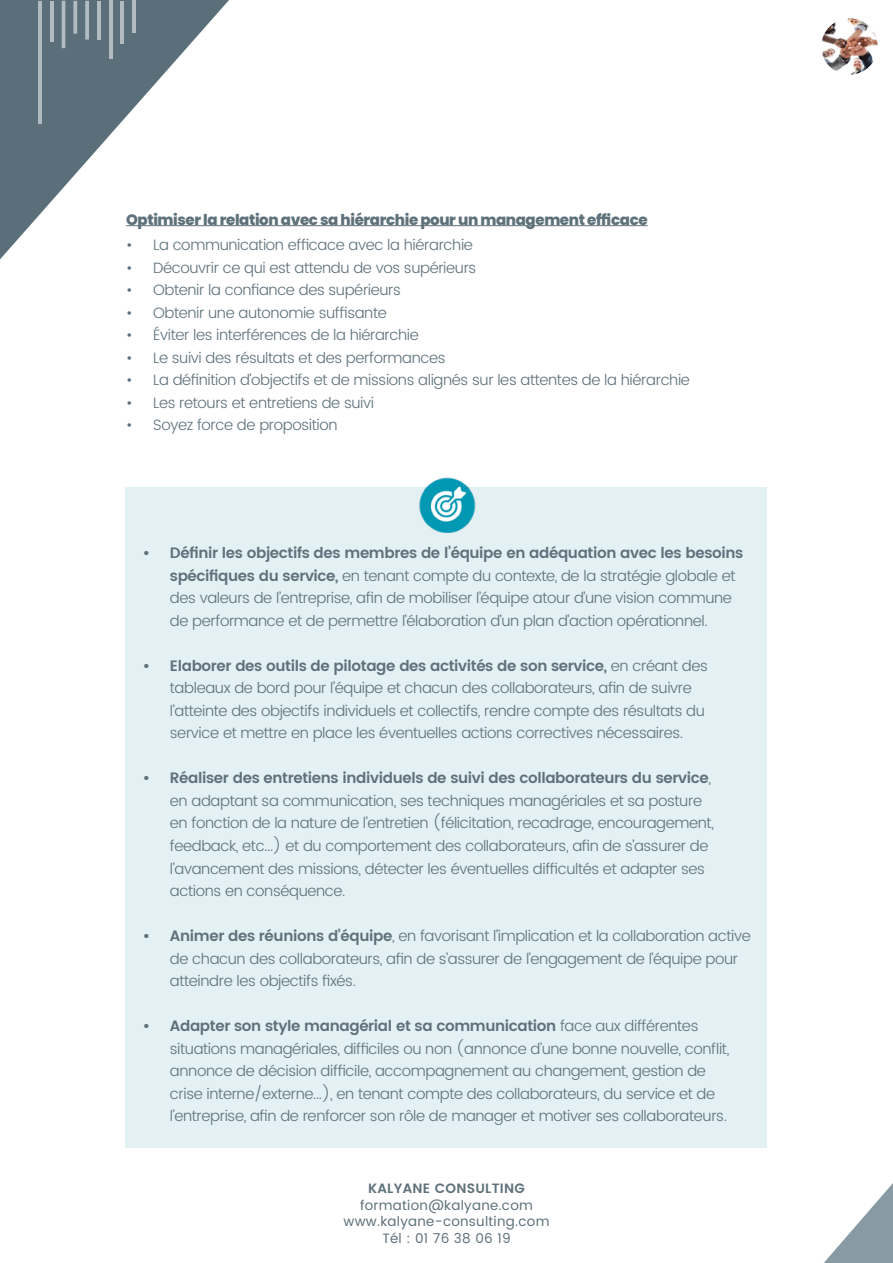
<style>
.page{position:relative;width:893px;height:1263px;background:#fff}
.page>*{position:absolute;margin:0;border:0;box-sizing:border-box;transform-origin:0 0}
.t1{font:300 15px/22.5px "Poppins";letter-spacing:-.025em;color:#5e717a}
.t2{font:800 15px "Poppins";letter-spacing:-.025em;color:#5e717a}
.t3{font:13.5px/16.5px "Poppins";letter-spacing:.02em;color:#5e717a;text-align:center}
.t4{font:600 13.5px "Poppins";letter-spacing:.02em;color:#5e717a}
.s1{font-weight:600}
</style>
<div class="page">
<svg style="left:824px;top:1183px;width:69px;height:80px"></svg>
<svg style="left:0;top:0;width:229px;height:259px"></svg>
<hr style="left:38px;top:1px;width:4px;height:122px;background:#b1bbc0">
<hr style="left:132px;top:1px;width:4px;height:32px;background:#b1bbc0">
<hr style="left:121px;top:1px;width:3px;height:43px;background:#fff">
<hr style="left:50px;top:1px;width:4px;height:41px;background:#b1bbc0">
<hr style="left:62px;top:1px;width:3px;height:47px;background:#fff">
<svg style="left:73px;top:1px;width:4px;height:33px"></svg>
<svg style="left:85px;top:1px;width:4px;height:39px"></svg>
<hr style="left:97px;top:1px;width:4px;height:39px;background:#b1bbc0">
<hr style="left:109px;top:1px;width:4px;height:58px;background:#b1bbc0">
<img style="left:821px;top:18px;width:57px;height:57px;border-radius:28px">
<hr style="left:126px;top:225px;width:522px;height:1px;background:#5e717a">
<div style="left:125px;top:487px;width:641px;height:661px;background:#e3f0f4"></div>
<img style="left:419px;top:477px;width:57px;height:55px">
<p class="t2" style="left:126px;top:211px;width:523px">Optimiser la relation avec sa hiérarchie pour un management efficace</p>
<p class="t1" style="left:126px;top:234px;width:348px">• La communication efficace avec la hiérarchie</p>
<p class="t1" style="left:126px;top:257px;width:352px">• Découvrir ce qui est attendu de vos supérieurs</p>
<p class="t1" style="left:126px;top:279px;width:276px">• Obtenir la confiance des supérieurs</p>
<p class="t1" style="left:126px;top:302px;width:262px">• Obtenir une autonomie suffisante</p>
<p class="t1" style="left:126px;top:324px;width:294px">• Éviter les interférences de la hiérarchie</p>
<p class="t1" style="left:126px;top:347px;width:321px">• Le suivi des résultats et des performances</p>
<p class="t1" style="left:126px;top:369px;width:565px">• La définition d’objectifs et de missions alignés sur les attentes de la hiérarchie</p>
<p class="t1" style="left:126px;top:392px;width:250px">• Les retours et entretiens de suivi</p>
<p class="t1" style="left:126px;top:414px;width:213px">• Soyez force de proposition</p>
<p class="t1" style="left:170px;top:542px;width:575px;text-indent:-27px"><span class="s1">• Définir les objectifs des membres de l’équipe en adéquation avec les besoins spécifiques du service,</span> en tenant compte du contexte, de la stratégie globale et des valeurs de l’entreprise, afin de mobiliser l’équipe atour d’une vision commune de performance et de permettre l’élaboration d’un plan d’action opérationnel.</p>
<p class="t1" style="left:170px;top:655px;width:539px;text-indent:-27px"><span class="s1">• Elaborer des outils de pilotage des activités de son service,</span> en créant des tableaux de bord pour l’équipe et chacun des collaborateurs, afin de suivre l’atteinte des objectifs individuels et collectifs, rendre compte des résultats du service et mettre en place les éventuelles actions correctives nécessaires.</p>
<p class="t1" style="left:170px;top:767px;width:545px;text-indent:-27px"><span class="s1">• Réaliser des entretiens individuels de suivi des collaborateurs du service</span>, en adaptant sa communication, ses techniques managériales et sa posture en fonction de la nature de l’entretien (félicitation, recadrage, encouragement, feedback, etc...) et du comportement des collaborateurs, afin de s’assurer de l’avancement des missions, détecter les éventuelles difficultés et adapter ses actions en conséquence.</p>
<p class="t1" style="left:170px;top:925px;width:582px;text-indent:-27px"><span class="s1">• Animer des réunions d’équipe</span>, en favorisant l’implication et la collaboration active de chacun des collaborateurs, afin de s’assurer de l’engagement de l’équipe pour atteindre les objectifs fixés.</p>
<p class="t1" style="left:170px;top:1015px;width:561px;text-indent:-27px"><span class="s1">• Adapter son style managérial et sa communication</span> face aux différentes situations managériales, difficiles ou non (annonce d’une bonne nouvelle, conflit, annonce de décision difficile, accompagnement au changement, gestion de crise interne/externe...), en tenant compte des collaborateurs, du service et de l’entreprise, afin de renforcer son rôle de manager et motiver ses collaborateurs.</p>
<p class="t4" style="left:368px;top:1178px;width:158px">KALYANE CONSULTING</p>
<p class="t3" style="left:344px;top:1197px;width:207px">formation@kalyane.com www.kalyane-consulting.com<br>Tél : 01 76 38 06 19</p>
</div>
